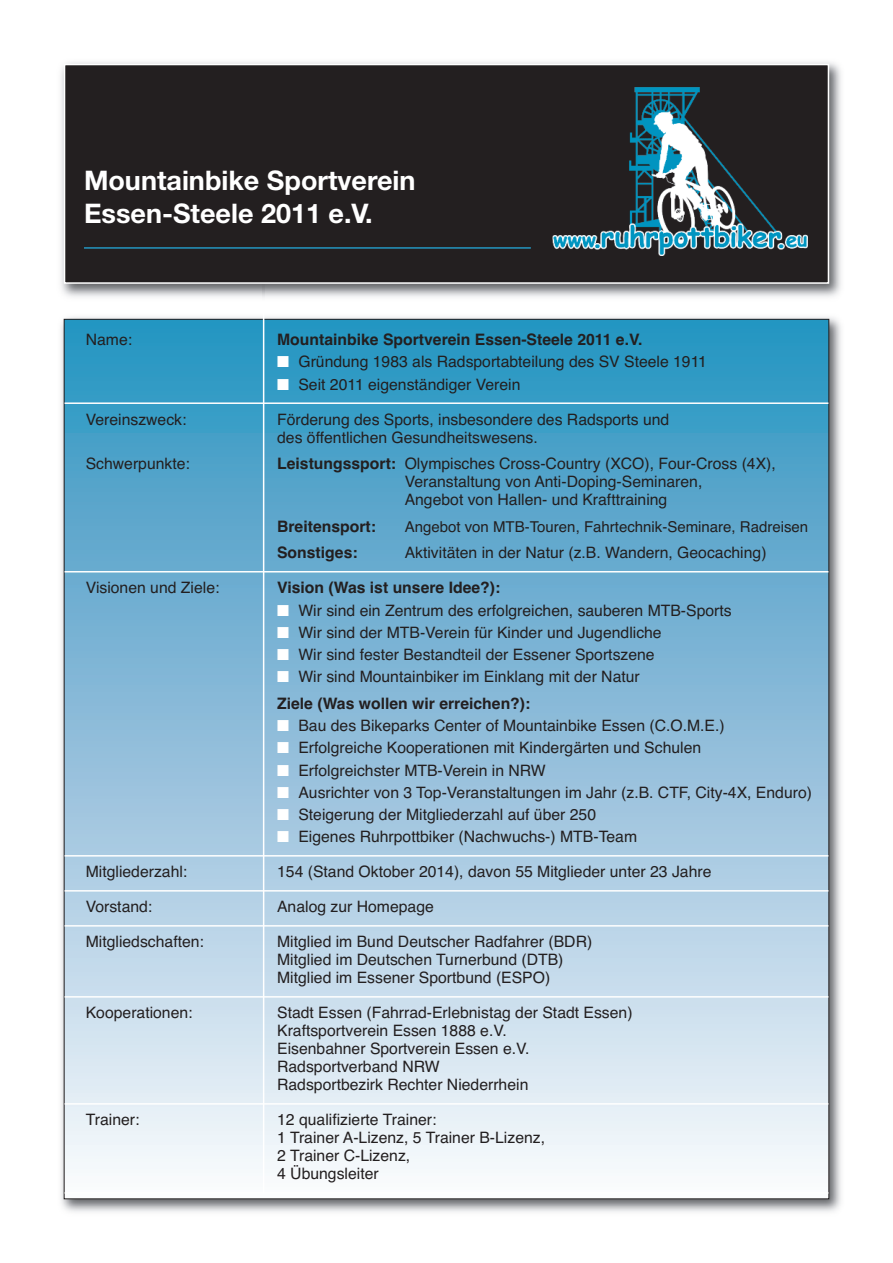
<style>
.page{position:relative;width:893px;height:1263px;background:#fff}
.page>*{position:absolute;margin:0;border:0;box-sizing:border-box;transform-origin:0 0}
.t1{font:700 27px/33px "Helvetica Neue";color:#fff}
.t2{font:15.75px/18px "Helvetica";color:#231f20}
.t3{font:700 15.75px "Helvetica";color:#231f20}
.t4{font:15px "Helvetica";color:#231f20}
.s1{color:#fff}
.s2{font-weight:700}
</style>
<div class="page">
<img style="left:61px;top:317px;width:780px;height:895px">
<div style="left:64px;top:319px;width:765px;height:880px;background:linear-gradient(to bottom,#2990bf,#fdf7fb)"></div>
<hr style="left:65px;top:402px;width:763px;height:2px;background:#fff">
<hr style="left:65px;top:571px;width:763px;height:1px;background:#fff">
<hr style="left:65px;top:855px;width:763px;height:1px;background:#fff">
<hr style="left:65px;top:890px;width:763px;height:1px;background:#fff">
<hr style="left:65px;top:925px;width:763px;height:1px;background:#fff">
<hr style="left:65px;top:996px;width:763px;height:1px;background:#fff">
<hr style="left:65px;top:1103px;width:763px;height:2px;background:#fff">
<hr style="left:65px;top:1192px;width:763px;height:2px;background:#fff">
<hr style="left:263px;top:221px;width:1px;height:973px;background:#fff">
<img style="left:61px;top:62px;width:780px;height:236px">
<img style="left:263px;top:284px;width:1px;height:14px">
<div style="left:65px;top:65px;width:763px;height:217px;background:#231f20"></div>
<div style="left:64px;top:64px;width:765px;height:220px;border:2px solid #fff"></div>
<img style="left:552px;top:87px;width:255px;height:169px">
<hr style="left:84px;top:247px;width:447px;height:2px;background:#2396c1">
<h1 class="t1" style="left:84px;top:162px;width:333px">Mountainbike Sportverein<br>Essen-Steele 2011 e.V.</h1>
<p class="t2" style="left:86px;top:331px;width:48px">Name:</p>
<p class="t3" style="left:277px;top:331px;width:367px">Mountainbike Sportverein Essen-Steele 2011 e.V.</p>
<p class="t2" style="left:277px;top:353px;width:431px"><span class="s1">■</span> Gründung 1983 als Radsportabteilung des SV Steele 1911</p>
<p class="t2" style="left:277px;top:375px;width:245px"><span class="s1">■</span> Seit 2011 eigenständiger Verein</p>
<p class="t2" style="left:86px;top:410px;width:102px">Vereinszweck:</p>
<p class="t2" style="left:277px;top:410px;width:394px">Förderung des Sports, insbesondere des Radsports und des öffentlichen Gesundheitswesens.</p>
<p class="t2" style="left:86px;top:455px;width:106px">Schwerpunkte:</p>
<p class="t2" style="left:405px;top:455px;width:373px;text-indent:-128px"><span class="s2">Leistungssport:</span> Olympisches Cross-Country (XCO), Four-Cross (4X),<br>Veranstaltung von Anti-Doping-Seminaren,<br>Angebot von Hallen- und Krafttraining</p>
<p class="t3" style="left:277px;top:517px;width:100px">Breitensport:</p>
<p class="t4" style="left:405px;top:518px;width:405px">Angebot von MTB-Touren, Fahrtechnik-Seminare, Radreisen</p>
<p class="t3" style="left:277px;top:544px;width:82px">Sonstiges:</p>
<p class="t2" style="left:405px;top:544px;width:363px">Aktivitäten in der Natur (z.B. Wandern, Geocaching)</p>
<p class="t2" style="left:86px;top:579px;width:135px">Visionen und Ziele:</p>
<p class="t3" style="left:277px;top:579px;width:225px">Vision (Was ist unsere Idee?):</p>
<p class="t2" style="left:277px;top:601px;width:456px"><span class="s1">■</span> Wir sind ein Zentrum des erfolgreichen, sauberen MTB-Sports</p>
<p class="t2" style="left:277px;top:623px;width:386px"><span class="s1">■</span> Wir sind der MTB-Verein für Kinder und Jugendliche</p>
<p class="t2" style="left:277px;top:646px;width:379px"><span class="s1">■</span> Wir sind fester Bestandteil der Essener Sportszene</p>
<p class="t2" style="left:277px;top:663px;width:364px;line-height:26.5px"><span class="s1">■</span> Wir sind Mountainbiker im Einklang mit der Natur<br><span class="s2">Ziele (Was wollen wir erreichen?):</span></p>
<p class="t2" style="left:277px;top:717px;width:449px"><span class="s1">■</span> Bau des Bikeparks Center of Mountainbike Essen (C.O.M.E.)</p>
<p class="t2" style="left:277px;top:739px;width:426px"><span class="s1">■</span> Erfolgreiche Kooperationen mit Kindergärten und Schulen</p>
<p class="t2" style="left:277px;top:761px;width:270px"><span class="s1">■</span> Erfolgreichster MTB-Verein in NRW</p>
<p class="t2" style="left:277px;top:783px;width:536px"><span class="s1">■</span> Ausrichter von 3 Top-Veranstaltungen im Jahr (z.B. CTF, City-4X, Enduro)</p>
<p class="t2" style="left:277px;top:806px;width:320px"><span class="s1">■</span> Steigerung der Mitgliederzahl auf über 250</p>
<p class="t2" style="left:277px;top:828px;width:361px"><span class="s1">■</span> Eigenes Ruhrpottbiker (Nachwuchs-) MTB-Team</p>
<p class="t2" style="left:86px;top:863px;width:103px">Mitgliederzahl:</p>
<p class="t2" style="left:277px;top:863px;width:436px">154 (Stand Oktober 2014), davon 55 Mitglieder unter 23 Jahre</p>
<p class="t2" style="left:86px;top:898px;width:68px">Vorstand:</p>
<p class="t2" style="left:277px;top:898px;width:158px">Analog zur Homepage</p>
<p class="t2" style="left:86px;top:933px;width:120px">Mitgliedschaften:</p>
<p class="t2" style="left:277px;top:933px;width:317px">Mitglied im Bund Deutscher Radfahrer (BDR)<br>Mitglied im Deutschen Turnerbund (DTB)<br>Mitglied im Essener Sportbund (ESPO)</p>
<p class="t2" style="left:86px;top:1004px;width:108px">Kooperationen:</p>
<p class="t2" style="left:277px;top:1004px;width:357px">Stadt Essen (Fahrrad-Erlebnistag der Stadt Essen)<br>Kraftsportverein Essen 1888 e.V.<br>Eisenbahner Sportverein Essen e.V.<br>Radsportverband NRW<br>Radsportbezirk Rechter Niederrhein</p>
<p class="t2" style="left:86px;top:1111px;width:55px">Trainer:</p>
<p class="t2" style="left:277px;top:1111px;width:269px">12 qualifizierte Trainer:<br>1 Trainer A-Lizenz, 5 Trainer B-Lizenz,<br>2 Trainer C-Lizenz,<br>4 Übungsleiter</p>
</div>
